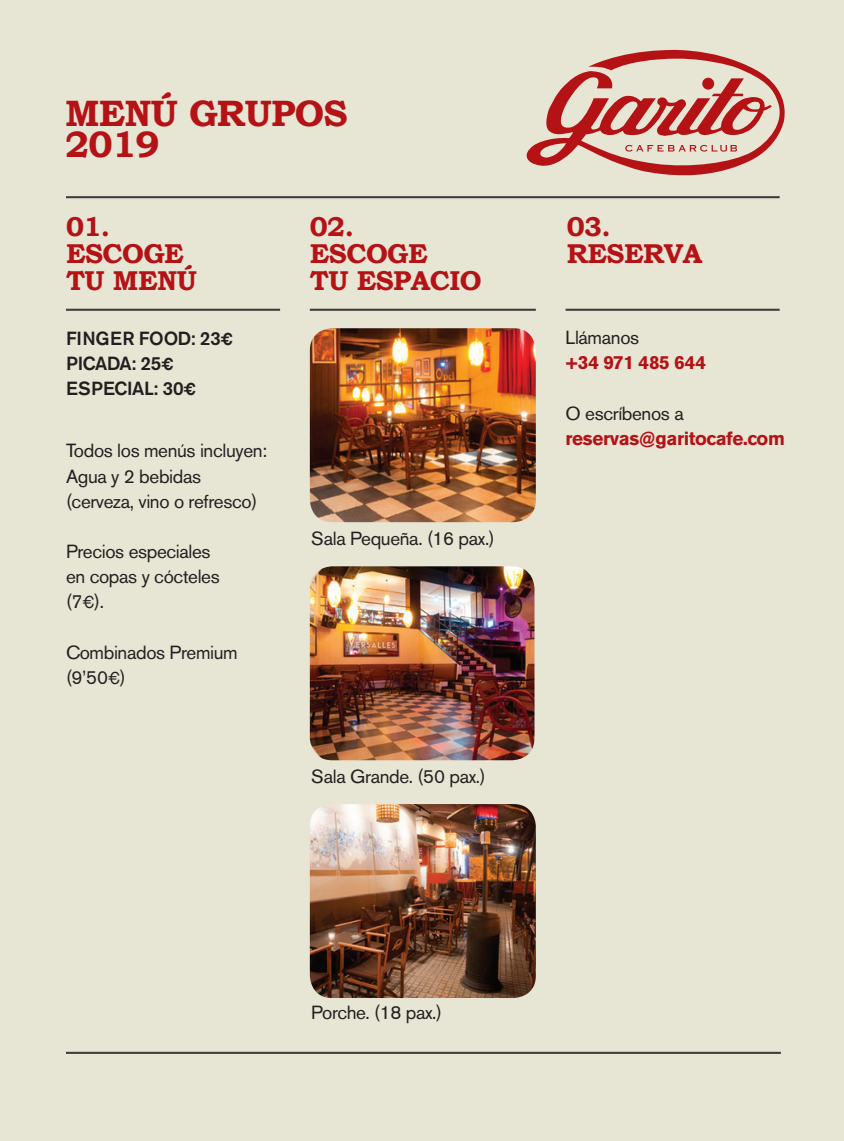
<style>
.page{position:relative;width:844px;height:1141px;background:#fff}
.page>*{position:absolute;margin:0;border:0;box-sizing:border-box;transform-origin:0 0}
.t1{font:700 36.75px/30.6px "Bookman Old Style";letter-spacing:-.02em;color:#b51216}
.t2{font:700 27.3px/27.3px "Bookman Old Style";letter-spacing:-.02em;color:#b51216}
.t3{font:18.9px/25.2px "Akzidenz Grotesk BE";letter-spacing:-.02em;color:#231f20}
.t4{font:500 18.9px/25.2px "Akzidenz Grotesk BE";letter-spacing:-.02em;color:#231f20}
.t5{font:700 18.9px "Akzidenz Grotesk BE";letter-spacing:-.02em;color:#b51216}
.t6{font:700 18.9px "Akzidenz Grotesk BE";color:#b51216}
.s1{font-family:"Helvetica";font-weight:700;font-size:16.8px}
.s2{font-family:"Helvetica";font-size:16.8px}
</style>
<div class="page">
<div style="left:0;top:0;width:843px;height:1141px;background:#e7e5d4"></div>
<img style="left:310px;top:328px;width:225px;height:194px">
<img style="left:310px;top:566px;width:224px;height:194px">
<img style="left:310px;top:804px;width:225px;height:194px">
<hr style="left:66px;top:196px;width:713px;height:2px;background:#3e3e3f">
<hr style="left:66px;top:309px;width:214px;height:2px;background:#3e3e3f">
<hr style="left:310px;top:309px;width:225px;height:2px;background:#3e3e3f">
<hr style="left:565px;top:309px;width:214px;height:2px;background:#3e3e3f">
<hr style="left:66px;top:1052px;width:714px;height:2px;background:#3e3e3f">
<svg style="left:526px;top:49px;width:259px;height:127px"></svg>
<h1 class="t1" style="left:65px;top:98px;width:284px">MENÚ GRUPOS<br>2019</h1>
<h2 class="t2" style="left:66px;top:212px;width:132px">01.<br>ESCOGE<br>TU MENÚ</h2>
<h2 class="t2" style="left:310px;top:212px;width:173px">02.<br>ESCOGE<br>TU ESPACIO</h2>
<h2 class="t2" style="left:566px;top:212px;width:137px">03.<br>RESERVA</h2>
<p class="t4" style="left:66px;top:326px;width:168px">FINGER FOOD: 23<span class="s1">€<br></span>PICADA: 25<span class="s1">€<br></span>ESPECIAL: 30<span class="s1">€</span></p>
<p class="t3" style="left:66px;top:438px;width:203px">Todos los menús incluyen:<br>Agua y 2 bebidas (cerveza, vino o refresco)</p>
<p class="t3" style="left:66px;top:539px;width:155px">Precios especiales en copas y cócteles (7<span class="s2">€</span>).</p>
<p class="t3" style="left:66px;top:640px;width:173px">Combinados Premium (9’50<span class="s2">€</span>)</p>
<p class="t3" style="left:311px;top:526px;width:185px">Sala Pequeña. (16 pax.)</p>
<p class="t3" style="left:311px;top:764px;width:176px">Sala Grande. (50 pax.)</p>
<p class="t3" style="left:565px;top:325px;width:75px">Llámanos</p>
<p class="t6" style="left:565px;top:352px;width:142px">+34 971 485 644</p>
<p class="t3" style="left:565px;top:400px;width:120px">O escríbenos a</p>
<p class="t5" style="left:565px;top:427px;width:221px">reservas@garitocafe.com</p>
<p class="t3" style="left:311px;top:1000px;width:132px">Porche. (18 pax.)</p>
</div>
